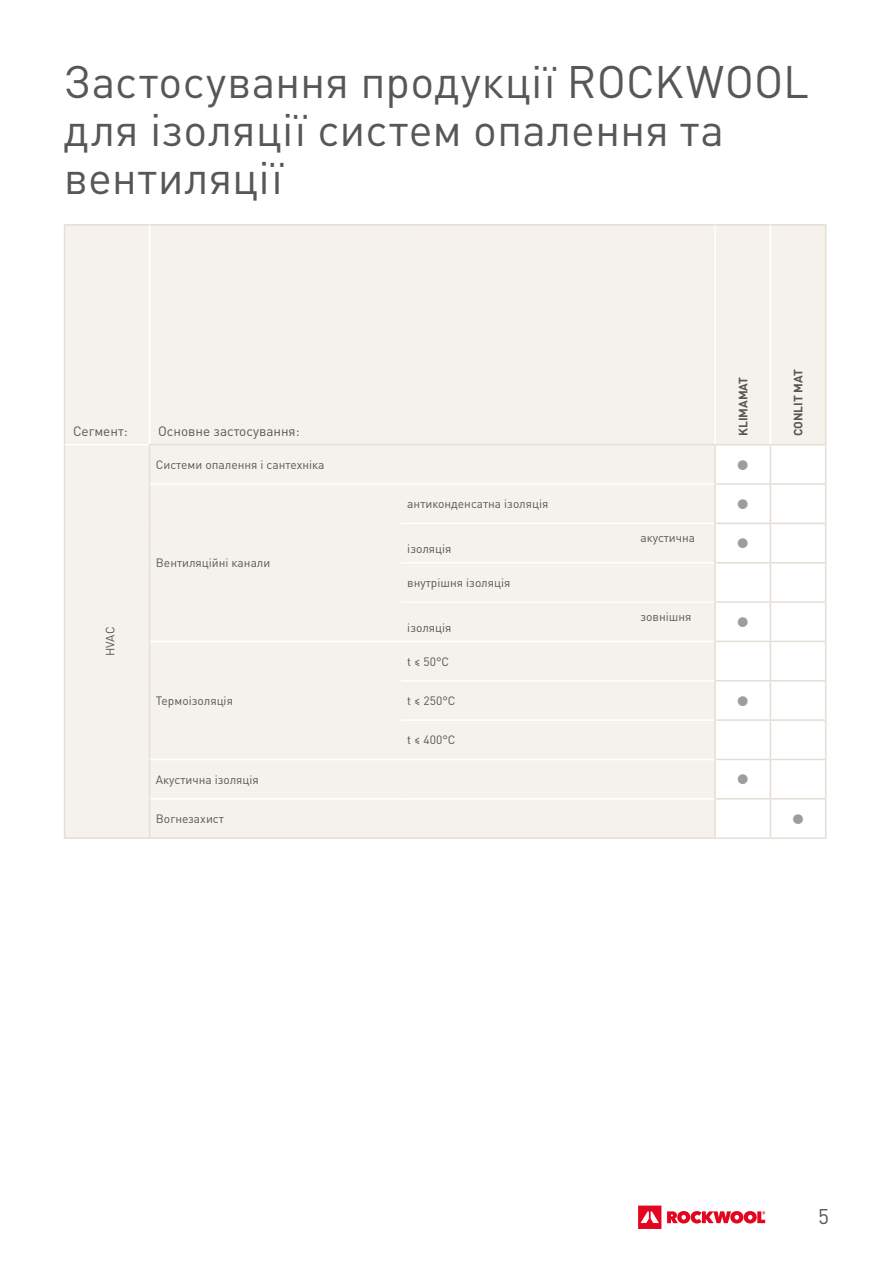
<style>
.page{position:relative;width:893px;height:1263px;background:#fff}
.page>*{position:absolute;margin:0;border:0;box-sizing:border-box;transform-origin:0 0}
.t1{font:45px/48px "DIN Pro";letter-spacing:.005em;color:#575756}
.t2{font:21px "DIN Pro";color:#575756}
.t3{font:13.5px "DIN Pro";color:#575756}
.t4{font:12px "DIN Pro";color:#575756}
.t5{font:700 12px "DIN Pro";color:#575756}
</style>
<div class="page">
<svg style="left:638px;top:1205px;width:23px;height:24px"></svg>
<svg style="left:667px;top:1211px;width:98px;height:12px"></svg>
<svg style="left:65px;top:226px;width:760px;height:611px;background:#f5f3ee"></svg>
<hr style="left:770px;top:445px;width:1px;height:38px;background:#e5ded3">
<hr style="left:770px;top:485px;width:1px;height:38px;background:#e5ded3">
<hr style="left:770px;top:524px;width:1px;height:38px;background:#e5ded3">
<hr style="left:770px;top:563px;width:1px;height:38px;background:#e5ded3">
<hr style="left:770px;top:603px;width:1px;height:38px;background:#e5ded3">
<hr style="left:770px;top:642px;width:1px;height:38px;background:#e5ded3">
<hr style="left:770px;top:681px;width:1px;height:38px;background:#e5ded3">
<hr style="left:770px;top:721px;width:1px;height:38px;background:#e5ded3">
<hr style="left:770px;top:760px;width:1px;height:38px;background:#e5ded3">
<hr style="left:770px;top:799px;width:1px;height:38px;background:#e5ded3">
<hr style="left:150px;top:798px;width:251px;height:1px;background:#fff">
<hr style="left:401px;top:798px;width:313px;height:1px;background:#fff">
<hr style="left:64px;top:224px;width:86px;height:2px;background:#e5ded3">
<hr style="left:64px;top:226px;width:1px;height:219px;background:#e5ded3">
<hr style="left:150px;top:224px;width:251px;height:2px;background:#e5ded3">
<hr style="left:401px;top:224px;width:314px;height:2px;background:#e5ded3">
<hr style="left:715px;top:224px;width:55px;height:2px;background:#e5ded3">
<hr style="left:770px;top:224px;width:56px;height:2px;background:#e5ded3">
<hr style="left:825px;top:226px;width:1px;height:218px;background:#e5ded3">
<hr style="left:64px;top:445px;width:1px;height:39px;background:#e5ded3">
<hr style="left:64px;top:484px;width:1px;height:39px;background:#e5ded3">
<hr style="left:64px;top:523px;width:1px;height:40px;background:#e5ded3">
<hr style="left:64px;top:563px;width:1px;height:39px;background:#e5ded3">
<hr style="left:64px;top:602px;width:1px;height:39px;background:#e5ded3">
<hr style="left:64px;top:641px;width:1px;height:40px;background:#e5ded3">
<hr style="left:64px;top:681px;width:1px;height:39px;background:#e5ded3">
<hr style="left:64px;top:720px;width:1px;height:39px;background:#e5ded3">
<hr style="left:64px;top:759px;width:1px;height:40px;background:#e5ded3">
<hr style="left:64px;top:799px;width:1px;height:38px;background:#e5ded3">
<hr style="left:64px;top:837px;width:86px;height:2px;background:#e5ded3">
<hr style="left:825px;top:445px;width:1px;height:38px;background:#e5ded3">
<hr style="left:825px;top:485px;width:1px;height:38px;background:#e5ded3">
<hr style="left:825px;top:524px;width:1px;height:38px;background:#e5ded3">
<hr style="left:825px;top:563px;width:1px;height:38px;background:#e5ded3">
<hr style="left:825px;top:603px;width:1px;height:38px;background:#e5ded3">
<hr style="left:825px;top:642px;width:1px;height:38px;background:#e5ded3">
<hr style="left:825px;top:681px;width:1px;height:38px;background:#e5ded3">
<hr style="left:825px;top:721px;width:1px;height:38px;background:#e5ded3">
<hr style="left:825px;top:760px;width:1px;height:38px;background:#e5ded3">
<hr style="left:825px;top:799px;width:1px;height:38px;background:#e5ded3">
<hr style="left:150px;top:837px;width:251px;height:2px;background:#e5ded3">
<hr style="left:401px;top:837px;width:314px;height:2px;background:#e5ded3">
<hr style="left:715px;top:837px;width:55px;height:2px;background:#e5ded3">
<hr style="left:770px;top:837px;width:56px;height:2px;background:#e5ded3">
<hr style="left:65px;top:444px;width:84px;height:1px;background:#fff">
<hr style="left:149px;top:445px;width:1px;height:39px;background:#e5ded3">
<hr style="left:149px;top:484px;width:1px;height:39px;background:#e5ded3">
<hr style="left:149px;top:523px;width:1px;height:40px;background:#e5ded3">
<hr style="left:149px;top:563px;width:1px;height:39px;background:#e5ded3">
<hr style="left:149px;top:602px;width:1px;height:39px;background:#e5ded3">
<hr style="left:149px;top:641px;width:1px;height:40px;background:#e5ded3">
<hr style="left:149px;top:681px;width:1px;height:39px;background:#e5ded3">
<hr style="left:149px;top:720px;width:1px;height:39px;background:#e5ded3">
<hr style="left:149px;top:759px;width:1px;height:40px;background:#e5ded3">
<hr style="left:149px;top:799px;width:1px;height:38px;background:#e5ded3">
<hr style="left:149px;top:226px;width:1px;height:218px;background:#fff">
<hr style="left:714px;top:226px;width:2px;height:218px;background:#fff">
<hr style="left:770px;top:226px;width:1px;height:218px;background:#fff">
<hr style="left:150px;top:483px;width:251px;height:2px;background:#fff">
<hr style="left:401px;top:483px;width:313px;height:2px;background:#fff">
<hr style="left:401px;top:523px;width:313px;height:1px;background:#fff">
<hr style="left:401px;top:562px;width:313px;height:1px;background:#fff">
<hr style="left:401px;top:601px;width:313px;height:2px;background:#fff">
<hr style="left:150px;top:641px;width:251px;height:1px;background:#fff">
<hr style="left:401px;top:641px;width:313px;height:1px;background:#fff">
<hr style="left:401px;top:680px;width:313px;height:1px;background:#fff">
<hr style="left:401px;top:719px;width:313px;height:2px;background:#fff">
<hr style="left:150px;top:759px;width:251px;height:1px;background:#fff">
<hr style="left:401px;top:759px;width:313px;height:1px;background:#fff">
<hr style="left:714px;top:445px;width:2px;height:38px;background:#e5ded3">
<hr style="left:714px;top:483px;width:56px;height:2px;background:#e5ded3">
<hr style="left:714px;top:485px;width:2px;height:38px;background:#e5ded3">
<hr style="left:770px;top:483px;width:56px;height:2px;background:#e5ded3">
<hr style="left:714px;top:523px;width:56px;height:1px;background:#e5ded3">
<hr style="left:714px;top:524px;width:2px;height:38px;background:#e5ded3">
<hr style="left:770px;top:523px;width:56px;height:1px;background:#e5ded3">
<hr style="left:714px;top:562px;width:56px;height:1px;background:#e5ded3">
<hr style="left:714px;top:563px;width:2px;height:38px;background:#e5ded3">
<hr style="left:770px;top:562px;width:56px;height:1px;background:#e5ded3">
<hr style="left:714px;top:601px;width:56px;height:2px;background:#e5ded3">
<hr style="left:714px;top:603px;width:2px;height:38px;background:#e5ded3">
<hr style="left:770px;top:601px;width:56px;height:2px;background:#e5ded3">
<hr style="left:714px;top:641px;width:56px;height:1px;background:#e5ded3">
<hr style="left:714px;top:642px;width:2px;height:38px;background:#e5ded3">
<hr style="left:770px;top:641px;width:56px;height:1px;background:#e5ded3">
<hr style="left:714px;top:680px;width:56px;height:1px;background:#e5ded3">
<hr style="left:714px;top:681px;width:2px;height:38px;background:#e5ded3">
<hr style="left:770px;top:680px;width:56px;height:1px;background:#e5ded3">
<hr style="left:714px;top:719px;width:56px;height:2px;background:#e5ded3">
<hr style="left:714px;top:721px;width:2px;height:38px;background:#e5ded3">
<hr style="left:770px;top:719px;width:56px;height:2px;background:#e5ded3">
<hr style="left:714px;top:759px;width:56px;height:1px;background:#e5ded3">
<hr style="left:714px;top:760px;width:2px;height:38px;background:#e5ded3">
<hr style="left:770px;top:759px;width:56px;height:1px;background:#e5ded3">
<hr style="left:714px;top:799px;width:2px;height:38px;background:#e5ded3">
<hr style="left:714px;top:798px;width:56px;height:1px;background:#e5ded3">
<hr style="left:770px;top:798px;width:56px;height:1px;background:#e5ded3">
<hr style="left:149px;top:444px;width:252px;height:1px;background:#e5ded3">
<hr style="left:401px;top:444px;width:314px;height:1px;background:#e5ded3">
<hr style="left:715px;top:444px;width:55px;height:1px;background:#e5ded3">
<hr style="left:770px;top:444px;width:56px;height:1px;background:#e5ded3">
<svg style="left:738px;top:460px;width:10px;height:10px"></svg>
<svg style="left:738px;top:499px;width:10px;height:10px"></svg>
<svg style="left:738px;top:538px;width:10px;height:10px"></svg>
<svg style="left:738px;top:617px;width:10px;height:10px"></svg>
<svg style="left:738px;top:696px;width:10px;height:10px"></svg>
<svg style="left:738px;top:774px;width:10px;height:10px"></svg>
<svg style="left:793px;top:814px;width:10px;height:10px"></svg>
<h1 class="t1" style="left:64px;top:57px;width:747px">Застосування продукції ROCKWOOL для ізоляції систем опалення та вентиляції</h1>
<p class="t3" style="left:73px;top:423px;width:56px">Сегмент:</p>
<p class="t3" style="left:158px;top:423px;width:143px">Основне застосування:</p>
<p class="t4" style="left:156px;top:457px;width:170px">Системи опалення і сантехніка</p>
<p class="t4" style="left:103px;top:656px;width:31px;rotate:-90deg">HVAC</p>
<p class="t4" style="left:156px;top:555px;width:116px">Вентиляційні канали</p>
<p class="t4" style="left:156px;top:693px;width:79px">Термоізоляція</p>
<p class="t4" style="left:156px;top:772px;width:104px">Акустична ізоляція</p>
<p class="t4" style="left:156px;top:811px;width:69px">Вогнезахист</p>
<p class="t4" style="left:407px;top:496px;width:143px">антиконденсатна ізоляція</p>
<p class="t4" style="left:407px;top:541px;width:46px">ізоляція</p>
<p class="t4" style="left:407px;top:575px;width:105px">внутрішня ізоляція</p>
<p class="t4" style="left:407px;top:620px;width:46px">ізоляція</p>
<p class="t4" style="left:407px;top:654px;width:43px">t ≤ 50°C</p>
<p class="t4" style="left:407px;top:693px;width:50px">t ≤ 250°C</p>
<p class="t4" style="left:407px;top:732px;width:50px">t ≤ 400°C</p>
<p class="t4" style="left:640px;top:530px;width:56px">акустична</p>
<p class="t4" style="left:640px;top:609px;width:53px">зовнішня</p>
<p class="t5" style="left:735px;top:436px;width:61px;rotate:-90deg">KLIMAMAT</p>
<p class="t5" style="left:790px;top:436px;width:69px;rotate:-90deg">CONLIT MAT</p>
<h2 class="t2" style="left:818px;top:1203px;width:12px">5</h2>
</div>
